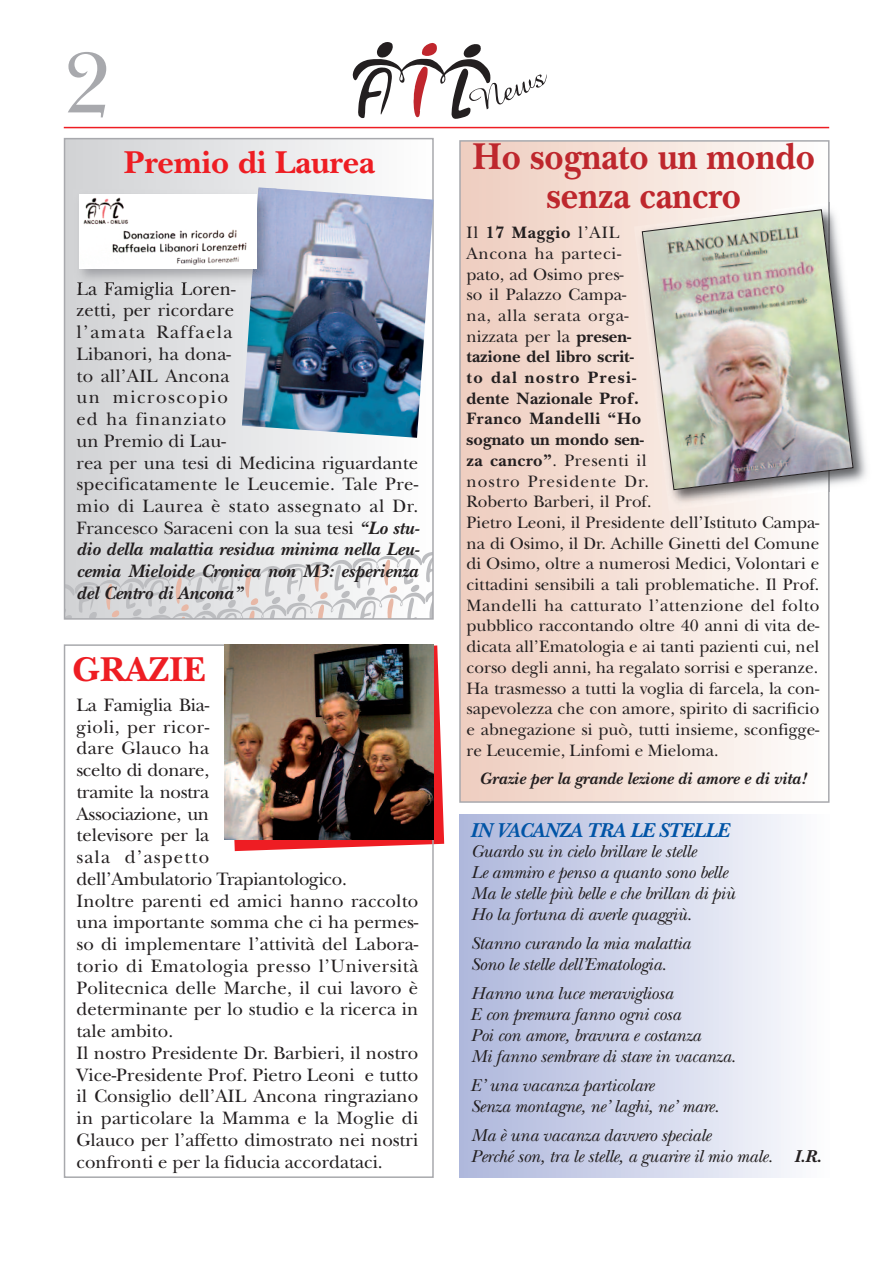
<style>
.page{position:relative;width:893px;height:1263px;background:#fff}
.page>*{position:absolute;margin:0;border:0;box-sizing:border-box;transform-origin:0 0}
.t1{font:90px "New Baskerville";color:#a8a9ad}
.t2{font:700 39px/39px "New Baskerville";color:#be272d;text-align:center;scale:.9 1}
.t3{font:700 36px "New Baskerville";color:#ee1d23}
.t4{font:700 33px "New Baskerville";color:#ee1d23}
.t5{font:italic 700 21px "New Baskerville";letter-spacing:-.02em;color:#0154a6}
.t6{font:18.75px/21.8px "New Baskerville";color:#231f20}
.t7{font:italic 18px/21px "New Baskerville";letter-spacing:-.015em;color:#231f20}
.t8{font:17.25px/20.7px "New Baskerville";color:#231f20}
.t9{font:italic 700 17.25px "New Baskerville";color:#231f20}
.s1{font-weight:700;font-style:italic}
.s2{font-weight:700}
</style>
<div class="page">
<svg style="left:228px;top:645px;width:216px;height:206px"></svg>
<svg style="left:353px;top:43px;width:194px;height:76px"></svg>
<hr style="left:64px;top:127px;width:765px;height:1px;background:#ee1d23">
<div style="left:461px;top:142px;width:367px;height:659px;background:linear-gradient(to right,#efcdbe,#fefdfc)"></div>
<div style="left:459px;top:140px;width:370px;height:663px;border:2px solid #a8a9ad"></div>
<img style="left:828px;top:201px;width:39px;height:290px">
<img style="left:634px;top:203px;width:194px;height:308px">
<img style="left:641px;top:209px;width:213px;height:281px">
<div style="left:65px;top:139px;width:367px;height:479px;background:linear-gradient(to right,#d0d1d4,#fdfefe)"></div>
<svg style="left:67px;top:548px;width:364px;height:69px"></svg>
<div style="left:64px;top:138px;width:370px;height:482px;border:2px solid #a8a9ad"></div>
<img style="left:242px;top:187px;width:192px;height:251px">
<img style="left:72px;top:188px;width:179px;height:99px">
<img style="left:77px;top:282px;width:77px;height:5px">
<img style="left:251px;top:188px;width:25px;height:99px">
<img style="left:79px;top:195px;width:178px;height:73px">
<div style="left:64px;top:644px;width:370px;height:534px;border:2px solid #a8a9ad"></div>
<img style="left:224px;top:644px;width:210px;height:195px">
<div style="left:459px;top:814px;width:370px;height:364px;background:linear-gradient(to right,#adb6db,#fbfcfe)"></div>
<h1 class="t1" style="left:64px;top:29px;width:48px">2</h1>
<h3 class="t4" style="left:124px;top:142px;width:252px">Premio di Laurea</h3>
<p class="t6" style="left:77px;top:277px;width:345px">La Famiglia Loren-<br>zetti, per ricordare<br>l’amata Raffaela<br>Libanori, ha dona-<br>to all’AIL Ancona<br>un microscopio<br>ed ha finanziato<br>un Premio di Lau-<br>rea per una tesi di Medicina riguardante specificatamente le Leucemie. Tale Pre&shy;mio di Laurea è stato assegnato al Dr.<br>Francesco Saraceni con la sua tesi <span class="s1">“Lo stu&shy;dio della malattia residua minima nella Leu&shy;cemia Mieloide Cronica non M3: esperienza del Centro di Ancona”</span></p>
<h3 class="t3" style="left:72px;top:648px;width:135px">GRAZIE</h3>
<p class="t6" style="left:77px;top:693px;width:343px">La Famiglia Bia-<br>gioli, per ricor-<br>dare Glauco ha<br>scelto di donare,<br>tramite la nostra<br>Associazione, un<br>televisore per la<br>sala d’aspetto<br>dell’Ambulatorio Trapiantologico.<br>Inoltre parenti ed amici hanno raccolto una importante somma che ci ha permes&shy;so di implementare l’attività del Labora&shy;torio di Ematologia presso l’Università<br>Politecnica delle Marche, il cui lavoro è determinante per lo studio e la ricerca in tale ambito.<br>Il nostro Presidente Dr. Barbieri, il nostro<br>Vice-Presidente Prof. Pietro Leoni e tutto il Consiglio dell’AIL Ancona ringraziano in particolare la Mamma e la Moglie di<br>Glauco per l’affetto dimostrato nei nostri confronti e per la fiducia accordataci.</p>
<h2 class="t2" style="left:473px;top:136px;width:382px">Ho sognato un mondo senza cancro</h2>
<p class="t8" style="left:466px;top:222px;width:354px">Il <span class="s2">17 Maggio</span> l’AIL<br>Ancona ha parteci-<br>pato, ad Osimo pres-<br>so il Palazzo Campa-<br>na, alla serata orga-<br>nizzata per la <span class="s2">presen-<br>tazione del libro scrit-<br>to dal nostro Presi-<br>dente Nazionale Prof.<br>Franco Mandelli “Ho<br>sognato un mondo sen-<br>za cancro”</span>. Presenti il<br>nostro Presidente Dr.<br>Roberto Barberi, il Prof.<br>Pietro Leoni, il Presidente dell’Istituto Campa&shy;na di Osimo, il Dr. Achille Ginetti del Comune di Osimo, oltre a numerosi Medici, Volontari e cittadini sensibili a tali problematiche. Il Prof.<br>Mandelli ha catturato l’attenzione del folto pubblico raccontando oltre 40 anni di vita de&shy;dicata all’Ematologia e ai tanti pazienti cui, nel corso degli anni, ha regalato sorrisi e speranze.<br>Ha trasmesso a tutti la voglia di farcela, la con&shy;sapevolezza che con amore, spirito di sacrificio e abnegazione si può, tutti insieme, sconfigge&shy;re Leucemie, Linfomi e Mieloma.</p>
<p class="t9" style="left:479px;top:768px;width:329px">Grazie per la grande lezione di amore e di vita!</p>
<p class="t5" style="left:470px;top:817px;width:260px">IN VACANZA TRA LE STELLE</p>
<p class="t7" style="left:471px;top:840px;width:266px">Guardo su in cielo brillare le stelle<br>Le ammiro e penso a quanto sono belle Ma le stelle più belle e che brillan di più Ho la fortuna di averle quaggiù.</p>
<p class="t7" style="left:471px;top:932px;width:221px">Stanno curando la mia malattia<br>Sono le stelle dell’Ematologia.</p>
<p class="t7" style="left:471px;top:982px;width:267px">Hanno una luce meravigliosa<br>E con premura fanno ogni cosa<br>Poi con amore, bravura e costanza<br>Mi fanno sembrare di stare in vacanza.</p>
<p class="t7" style="left:471px;top:1074px;width:250px">E’ una vacanza particolare<br>Senza montagne, ne’ laghi, ne’ mare.</p>
<p class="t7" style="left:471px;top:1124px;width:352px">Ma è una vacanza davvero speciale<br>Perché son, tra le stelle, a guarire il mio male. <span class="s2">I.R.</span></p>
</div>
